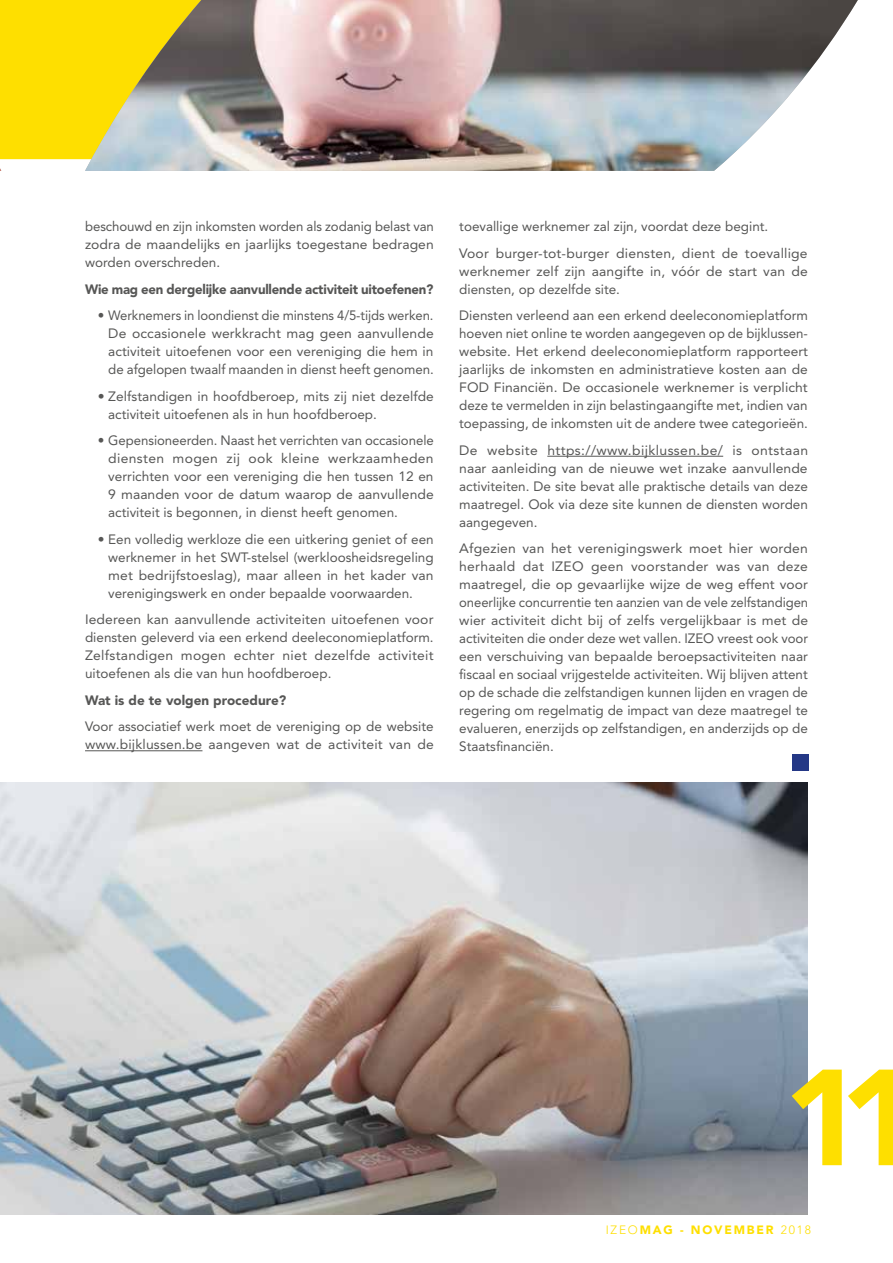
<style>
.page{position:relative;width:893px;height:1263px;background:#fff}
.page>*{position:absolute;margin:0;border:0;box-sizing:border-box;transform-origin:0 0}
.t1{font:900 135px "Avenir LT Std";color:#fedf00}
.t2{font:13.5px/18px "Avenir LT Std";color:#575756;text-align:justify}
.t3{font:900 13.5px "Avenir LT Std";letter-spacing:-.015em;color:#575756}
.t4{font:900 12px "Avenir LT Std";letter-spacing:.15em;color:#fedf00}
.s1{font-weight:300}
</style>
<div class="page">
<img style="left:0;top:782px;width:808px;height:432px">
<div style="left:1px;top:0;width:84px;height:159px;background:#fedf00"></div>
<svg style="left:0;top:0;width:1px;height:171px"></svg>
<div style="left:793px;top:754px;width:16px;height:17px;background:#243886"></div>
<img style="left:85px;top:0;width:773px;height:171px">
<hr style="left:85px;top:750px;width:117px;height:1px;background:#575756">
<hr style="left:547px;top:456px;width:176px;height:1px;background:#575756">
<p class="t2" style="left:85px;top:218px;width:350px">beschouwd en zijn inkomsten worden als zodanig belast van zodra de maandelijks en jaarlijks toegestane bedragen worden overschreden.</p>
<p class="t3" style="left:85px;top:281px;width:350px">Wie mag een dergelijke aanvullende activiteit uitoefenen?</p>
<p class="t2" style="left:108px;top:307px;width:327px;text-indent:-11px">• Werknemers in loondienst die minstens 4/5-tijds werken.<br>De occasionele werkkracht mag geen aanvullende activiteit uitoefenen voor een vereniging die hem in de afgelopen twaalf maanden in dienst heeft genomen.</p>
<p class="t2" style="left:108px;top:387px;width:327px;text-indent:-11px">• Zelfstandigen in hoofdberoep, mits zij niet dezelfde activiteit uitoefenen als in hun hoofdberoep.</p>
<p class="t2" style="left:108px;top:432px;width:327px;text-indent:-11px">• Gepensioneerden. Naast het verrichten van occasionele diensten mogen zij ook kleine werkzaamheden verrichten voor een vereniging die hen tussen 12 en 9 maanden voor de datum waarop de aanvullende activiteit is begonnen, in dienst heeft genomen.</p>
<p class="t2" style="left:108px;top:530px;width:327px;text-indent:-11px">• Een volledig werkloze die een uitkering geniet of een werknemer in het SWT-stelsel (werkloosheidsregeling met bedrijfstoeslag), maar alleen in het kader van verenigingswerk en onder bepaalde voorwaarden.</p>
<p class="t2" style="left:85px;top:611px;width:350px">Iedereen kan aanvullende activiteiten uitoefenen voor diensten geleverd via een erkend deeleconomieplatform.<br>Zelfstandigen mogen echter niet dezelfde activiteit uitoefenen als die van hun hoofdberoep.</p>
<p class="t3" style="left:85px;top:692px;width:203px">Wat is de te volgen procedure?</p>
<p class="t2" style="left:85px;top:718px;width:350px">Voor associatief werk moet de vereniging op de website www.bijklussen.be aangeven wat de activiteit van de</p>
<p class="t2" style="left:459px;top:213px;width:350px;line-height:26.5px">toevallige werknemer zal zijn, voordat deze begint.<br>Voor burger-tot-burger diensten, dient de toevallige</p>
<p class="t2" style="left:459px;top:262px;width:350px">werknemer zelf zijn aangifte in, vóór de start van de diensten, op dezelfde site.</p>
<p class="t2" style="left:459px;top:307px;width:350px">Diensten verleend aan een erkend deeleconomieplatform hoeven niet online te worden aangegeven op de bijklussen&shy;website. Het erkend deeleconomieplatform rapporteert jaarlijks de inkomsten en administratieve kosten aan de FOD Financiën. De occasionele werknemer is verplicht deze te vermelden in zijn belastingaangifte met, indien van toepassing, de inkomsten uit de andere twee categorieën.</p>
<p class="t2" style="left:459px;top:441px;width:350px">De website https://www.bijklussen.be/ is ontstaan naar aanleiding van de nieuwe wet inzake aanvullende activiteiten. De site bevat alle praktische details van deze maatregel. Ook via deze site kunnen de diensten worden aangegeven.</p>
<p class="t2" style="left:459px;top:540px;width:350px">Afgezien van het verenigingswerk moet hier worden herhaald dat IZEO geen voorstander was van deze maatregel, die op gevaarlijke wijze de weg effent voor oneerlijke concurrentie ten aanzien van de vele zelfstandigen wier activiteit dicht bij of zelfs vergelijkbaar is met de activiteiten die onder deze wet vallen. IZEO vreest ook voor een verschuiving van bepaalde beroepsactiviteiten naar fiscaal en sociaal vrijgestelde activiteiten. Wij blijven attent op de schade die zelfstandigen kunnen lijden en vragen de regering om regelmatig de impact van deze maatregel te evalueren, enerzijds op zelfstandigen, en anderzijds op de Staatsfinanciën.</p>
<h1 class="t1" style="left:783px;top:1036px;width:138px">11</h1>
<p class="t4" style="left:606px;top:1222px;width:207px"><span class="s1">IZEO</span>MAG - NOVEMBER <span class="s1">2018</span></p>
</div>
